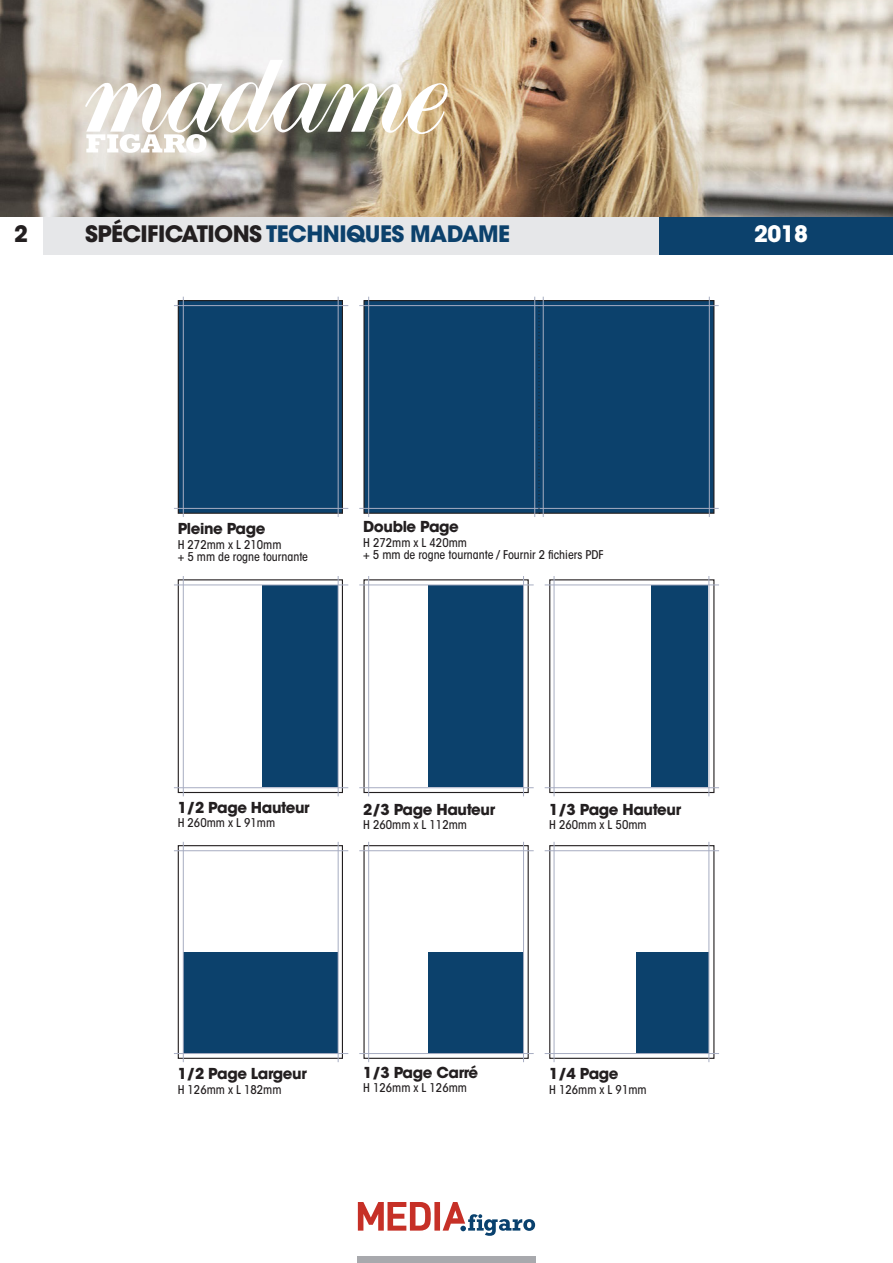
<style>
.page{position:relative;width:893px;height:1263px;background:#fff}
.page>*{position:absolute;margin:0;border:0;box-sizing:border-box;transform-origin:0 0}
.t1{font:700 22.5px "ITC Avant Garde Std";letter-spacing:-.025em;color:#0c416c}
.t2{font:700 22.5px "ITC Avant Garde Std";color:#fff}
.t3{font:700 22.5px "ITC Avant Garde Std";color:#231f20}
.t4{font:700 15px "ITC Avant Garde Std";letter-spacing:-.025em;color:#231f20}
.t5{font:500 condensed 12px "ITC Avant Garde Std";color:#231f20}
.s1{color:#231f20}
</style>
<div class="page">
<div style="left:0;top:213px;width:659px;height:42px;background:#e6e7e9"></div>
<div style="left:0;top:213px;width:43px;height:42px;background:#fff"></div>
<div style="left:364px;top:301px;width:350px;height:212px;background:#0c416c"></div>
<div style="left:363px;top:300px;width:351px;height:214px;border:1px solid #231f20"></div>
<hr style="left:359px;top:508px;width:360px;height:1px;background:#a7adc2">
<hr style="left:359px;top:305px;width:360px;height:1px;background:#a7adc2">
<hr style="left:368px;top:297px;width:1px;height:220px;background:#a7adc2">
<hr style="left:709px;top:297px;width:1px;height:220px;background:#a7adc2">
<hr style="left:543px;top:297px;width:1px;height:220px;background:#a7adc2">
<hr style="left:534px;top:297px;width:1px;height:220px;background:#a7adc2">
<div style="left:178px;top:579px;width:165px;height:214px;border:1px solid #231f20"></div>
<div style="left:178px;top:845px;width:165px;height:214px;border:1px solid #231f20"></div>
<div style="left:363px;top:845px;width:166px;height:214px;border:1px solid #231f20"></div>
<div style="left:363px;top:579px;width:166px;height:214px;border:1px solid #231f20"></div>
<div style="left:549px;top:845px;width:165px;height:214px;border:1px solid #231f20"></div>
<div style="left:549px;top:579px;width:165px;height:214px;border:1px solid #231f20"></div>
<svg style="left:538px;top:300px;width:2px;height:214px"></svg>
<div style="left:262px;top:586px;width:76px;height:201px;background:#0c416c"></div>
<div style="left:429px;top:586px;width:94px;height:201px;background:#0c416c"></div>
<div style="left:651px;top:586px;width:57px;height:201px;background:#0c416c"></div>
<div style="left:428px;top:952px;width:95px;height:102px;background:#0c416c"></div>
<div style="left:636px;top:952px;width:73px;height:102px;background:#0c416c"></div>
<div style="left:183px;top:952px;width:155px;height:102px;background:#0c416c"></div>
<div style="left:178px;top:301px;width:164px;height:212px;background:#0c416c"></div>
<div style="left:178px;top:300px;width:165px;height:214px;border:1px solid #231f20"></div>
<hr style="left:174px;top:508px;width:174px;height:1px;background:#a7adc2">
<hr style="left:174px;top:305px;width:174px;height:1px;background:#a7adc2">
<hr style="left:183px;top:297px;width:1px;height:220px;background:#a7adc2">
<hr style="left:338px;top:297px;width:1px;height:220px;background:#a7adc2">
<hr style="left:174px;top:787px;width:174px;height:1px;background:#a7adc2">
<hr style="left:174px;top:584px;width:174px;height:1px;background:#a7adc2">
<hr style="left:183px;top:576px;width:1px;height:220px;background:#a7adc2">
<hr style="left:338px;top:576px;width:1px;height:220px;background:#a7adc2">
<hr style="left:174px;top:1053px;width:174px;height:1px;background:#a7adc2">
<hr style="left:174px;top:850px;width:174px;height:1px;background:#a7adc2">
<hr style="left:183px;top:842px;width:1px;height:220px;background:#a7adc2">
<hr style="left:338px;top:842px;width:1px;height:220px;background:#a7adc2">
<hr style="left:359px;top:787px;width:175px;height:1px;background:#a7adc2">
<hr style="left:359px;top:584px;width:175px;height:1px;background:#a7adc2">
<hr style="left:368px;top:576px;width:1px;height:220px;background:#a7adc2">
<hr style="left:523px;top:576px;width:1px;height:220px;background:#a7adc2">
<hr style="left:359px;top:1053px;width:175px;height:1px;background:#a7adc2">
<hr style="left:359px;top:850px;width:175px;height:1px;background:#a7adc2">
<hr style="left:368px;top:842px;width:1px;height:220px;background:#a7adc2">
<hr style="left:523px;top:842px;width:1px;height:220px;background:#a7adc2">
<hr style="left:545px;top:787px;width:174px;height:1px;background:#a7adc2">
<hr style="left:545px;top:584px;width:174px;height:1px;background:#a7adc2">
<hr style="left:554px;top:576px;width:1px;height:220px;background:#a7adc2">
<hr style="left:708px;top:576px;width:1px;height:220px;background:#a7adc2">
<hr style="left:545px;top:1053px;width:174px;height:1px;background:#a7adc2">
<hr style="left:545px;top:850px;width:174px;height:1px;background:#a7adc2">
<hr style="left:554px;top:842px;width:1px;height:220px;background:#a7adc2">
<hr style="left:708px;top:842px;width:1px;height:220px;background:#a7adc2">
<svg style="left:358px;top:1202px;width:177px;height:34px"></svg>
<div style="left:357px;top:1257px;width:179px;height:6px;background:#a8a9ad"></div>
<div style="left:659px;top:213px;width:234px;height:42px;background:#0c416c"></div>
<img style="left:0;top:0;width:893px;height:217px">
<svg style="left:85px;top:60px;width:363px;height:93px"></svg>
<p class="t3" style="left:14px;top:219px;width:15px">2</p>
<p class="t1" style="left:85px;top:219px;width:427px"><span class="s1">SPÉCIFICATIONS</span> TECHNIQUES MADAME</p>
<p class="t2" style="left:754px;top:219px;width:55px">2018</p>
<p class="t4" style="left:178px;top:519px;width:89px">Pleine Page</p>
<p class="t5" style="left:178px;top:538px;width:105px">H 272mm x L 210mm</p>
<p class="t5" style="left:178px;top:550px;width:132px">+ 5 mm de rogne tournante</p>
<p class="t4" style="left:363px;top:517px;width:97px">Double Page</p>
<p class="t5" style="left:363px;top:536px;width:105px">H 272mm x L 420mm</p>
<p class="t5" style="left:363px;top:548px;width:242px">+ 5 mm de rogne tournante / Fournir 2 fichiers PDF</p>
<p class="t4" style="left:178px;top:797px;width:133px">1/2 Page Hauteur</p>
<p class="t5" style="left:178px;top:815px;width:99px">H 260mm x L 91mm</p>
<p class="t4" style="left:363px;top:799px;width:133px">2/3 Page Hauteur</p>
<p class="t5" style="left:363px;top:817px;width:105px">H 260mm x L 112mm</p>
<p class="t4" style="left:549px;top:799px;width:133px">1/3 Page Hauteur</p>
<p class="t5" style="left:549px;top:817px;width:99px">H 260mm x L 50mm</p>
<p class="t4" style="left:178px;top:1064px;width:131px">1/2 Page Largeur</p>
<p class="t5" style="left:178px;top:1082px;width:105px">H 126mm x L 182mm</p>
<p class="t4" style="left:363px;top:1062px;width:117px">1/3 Page Carré</p>
<p class="t5" style="left:363px;top:1080px;width:105px">H 126mm x L 126mm</p>
<p class="t4" style="left:549px;top:1064px;width:71px">1/4 Page</p>
<p class="t5" style="left:549px;top:1082px;width:99px">H 126mm x L 91mm</p>
</div>
